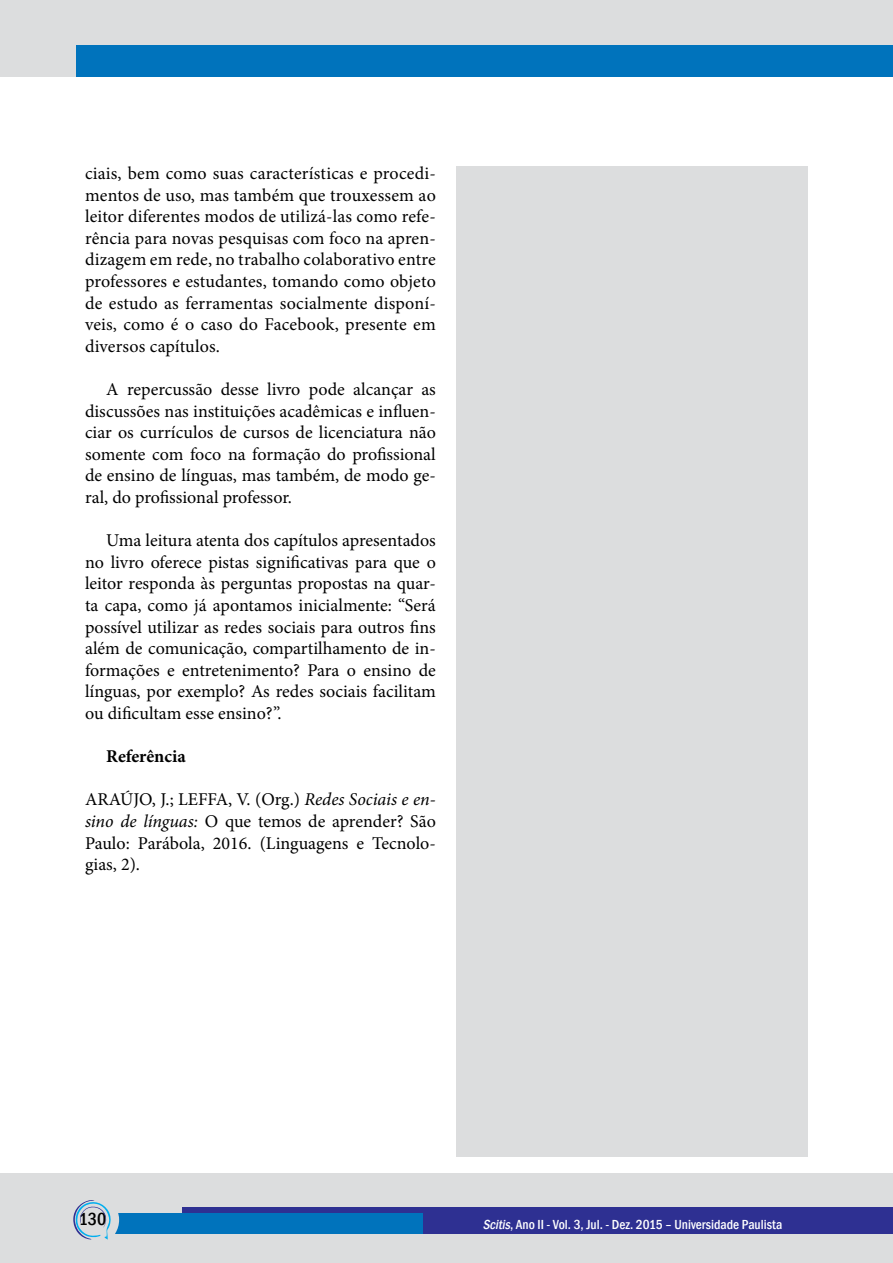
<style>
.page{position:relative;width:893px;height:1263px;background:#fff}
.page>*{position:absolute;margin:0;border:0;box-sizing:border-box;transform-origin:0 0}
.t1{font:18px/21.6px "Minion Pro";color:#000;text-align:justify}
.t2{font:700 18px "Minion Pro";letter-spacing:-.005em;color:#000}
.t3{font:500 condensed 18px "Franklin Gothic";color:#000}
.t4{font:500 condensed 13.5px "Franklin Gothic";color:#fff}
.s1{font-style:italic}
</style>
<div class="page">
<div style="left:0;top:0;width:893px;height:77px;background:#dcddde"></div>
<div style="left:77px;top:45px;width:816px;height:32px;background:#0073bc"></div>
<div style="left:0;top:1174px;width:893px;height:89px;background:#dcddde"></div>
<div style="left:182px;top:1208px;width:711px;height:26px;background:#2e3092"></div>
<div style="left:115px;top:1214px;width:308px;height:20px;background:#0073bc"></div>
<svg style="left:73px;top:1200px;width:46px;height:40px"></svg>
<div style="left:457px;top:166px;width:351px;height:991px;background:#dcddde"></div>
<p class="t1" style="left:85px;top:162px;width:352px">ciais, bem como suas características e procedi&shy;mentos de uso, mas também que trouxessem ao leitor diferentes modos de utilizá-las como refe&shy;rência para novas pesquisas com foco na apren&shy;dizagem em rede, no trabalho colaborativo entre professores e estudantes, tomando como objeto de estudo as ferramentas socialmente disponí&shy;veis, como é o caso do Facebook, presente em diversos capítulos.</p>
<p class="t1" style="left:85px;top:378px;width:352px;text-indent:21px">A repercussão desse livro pode alcançar as discussões nas instituições acadêmicas e influen&shy;ciar os currículos de cursos de licenciatura não somente com foco na formação do profissional de ensino de línguas, mas também, de modo ge&shy;ral, do profissional professor.</p>
<p class="t1" style="left:85px;top:530px;width:352px;text-indent:21px">Uma leitura atenta dos capítulos apresentados no livro oferece pistas significativas para que o leitor responda às perguntas propostas na quar&shy;ta capa, como já apontamos inicialmente: “Será possível utilizar as redes sociais para outros fins além de comunicação, compartilhamento de in&shy;formações e entretenimento? Para o ensino de línguas, por exemplo? As redes sociais facilitam ou dificultam esse ensino?”.</p>
<p class="t2" style="left:106px;top:744px;width:81px">Referência</p>
<p class="t1" style="left:85px;top:789px;width:352px">ARAÚJO, J.; LEFFA, V. (Org.) <span class="s1">Redes Sociais e en&shy;sino de línguas:</span> O que temos de aprender? São Paulo: Parábola, 2016. (Linguagens e Tecnolo&shy;gias, 2).</p>
<p class="t3" style="left:79px;top:1207px;width:29px">130</p>
<p class="t4" style="left:483px;top:1215px;width:301px"><span class="s1">Scitis</span>, Ano II - Vol. 3, Jul. - Dez. 2015 – Universidade Paulista</p>
</div>
